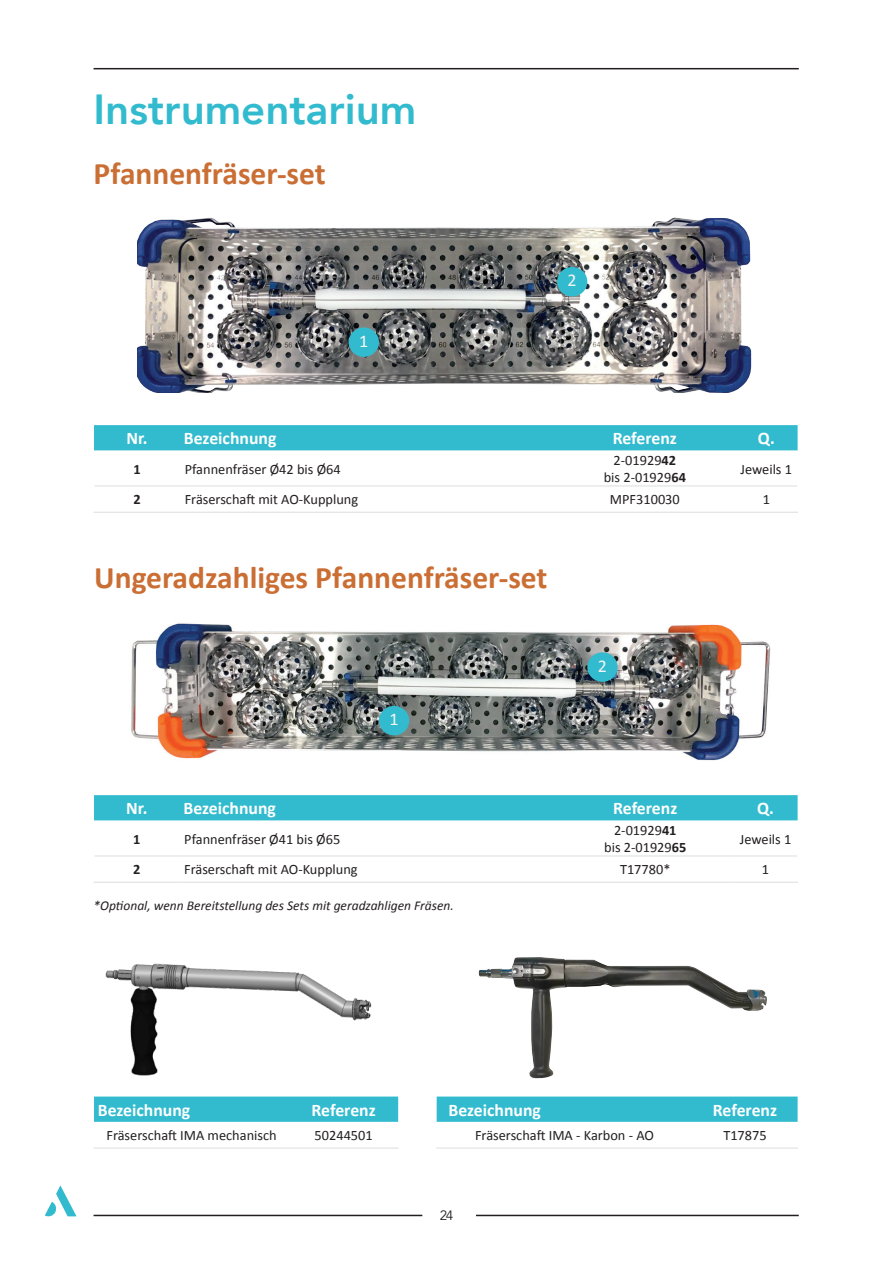
<style>
.page{position:relative;width:893px;height:1263px;background:#fff}
.page>*{position:absolute;margin:0;border:0;box-sizing:border-box;transform-origin:0 0}
.titres_bleus{font:800 42px "Avenir";color:#32bbce}
.t1{font:700 31.5px "Calibri";color:#ca6e34}
.t2{font:18px "Calibri";color:#f7f7f8}
.t3{font:18px "Calibri";color:#f2f3f4}
.t4{font:700 17.7px "Calibri";color:#fff}
.t5{font:14.4px "Calibri";color:#231f20}
.t6{font:700 14.4px "Calibri";color:#231f20}
.Légendes{font:italic 13.5px "Calibri";color:#231f20}
.t7{font:13.5px "Avenir";color:#231f20}
.s1{font-weight:700}
</style>
<div class="page">
<svg style="left:45px;top:1185px;width:32px;height:32px"></svg>
<hr style="left:94px;top:1215px;width:328px;height:1px;background:#231f20">
<hr style="left:476px;top:1215px;width:323px;height:1px;background:#231f20">
<hr style="left:94px;top:68px;width:705px;height:1px;background:#231f20">
<img style="left:138px;top:217px;width:614px;height:175px">
<img style="left:478px;top:957px;width:289px;height:122px">
<img style="left:131px;top:623px;width:640px;height:138px">
<div style="left:349px;top:327px;width:30px;height:30px;background:#32bbce;border-radius:50%"></div>
<div style="left:379px;top:706px;width:30px;height:29px;background:#32bbce;border-radius:50%"></div>
<div style="left:557px;top:267px;width:30px;height:29px;background:#32bbce;border-radius:50%"></div>
<div style="left:587px;top:652px;width:31px;height:30px;background:#32bbce;border-radius:50%"></div>
<img style="left:105px;top:963px;width:267px;height:113px">
<div style="left:94px;top:425px;width:704px;height:25px;background:#32bbce"></div>
<hr style="left:94px;top:485px;width:86px;height:1px;background:#dcdddf">
<hr style="left:180px;top:485px;width:375px;height:1px;background:#dcdddf">
<hr style="left:555px;top:485px;width:180px;height:1px;background:#dcdddf">
<hr style="left:735px;top:485px;width:62px;height:1px;background:#dcdddf">
<hr style="left:94px;top:512px;width:86px;height:1px;background:#dcdddf">
<hr style="left:180px;top:512px;width:375px;height:1px;background:#dcdddf">
<hr style="left:555px;top:512px;width:180px;height:1px;background:#dcdddf">
<hr style="left:735px;top:512px;width:63px;height:1px;background:#dcdddf">
<div style="left:94px;top:795px;width:704px;height:25px;background:#32bbce"></div>
<hr style="left:94px;top:855px;width:86px;height:1px;background:#dcdddf">
<hr style="left:180px;top:855px;width:377px;height:1px;background:#dcdddf">
<hr style="left:557px;top:855px;width:176px;height:1px;background:#dcdddf">
<hr style="left:733px;top:855px;width:64px;height:1px;background:#dcdddf">
<hr style="left:94px;top:882px;width:86px;height:1px;background:#dcdddf">
<hr style="left:180px;top:882px;width:377px;height:1px;background:#dcdddf">
<hr style="left:557px;top:882px;width:176px;height:1px;background:#dcdddf">
<hr style="left:733px;top:882px;width:65px;height:1px;background:#dcdddf">
<svg style="left:94px;top:1096px;width:304px;height:26px;background:#37bccf"></svg>
<hr style="left:94px;top:1147px;width:195px;height:1px;background:#dcdddf">
<hr style="left:289px;top:1147px;width:110px;height:1px;background:#dcdddf">
<svg style="left:437px;top:1096px;width:361px;height:26px;background:#37bccf"></svg>
<hr style="left:436px;top:1147px;width:256px;height:1px;background:#dcdddf">
<hr style="left:692px;top:1147px;width:106px;height:1px;background:#dcdddf">
<p class="titres_bleus" style="left:94px;top:76px;width:324px">Instrumentarium</p>
<p class="t1" style="left:94px;top:154px;width:234px">Pfannenfräser-set</p>
<p class="t2" style="left:359px;top:330px;width:11px">1</p>
<p class="t3" style="left:568px;top:269px;width:11px">2</p>
<p class="t4" style="left:127px;top:427px;width:23px">Nr.</p>
<p class="t4" style="left:184px;top:427px;width:94px">Bezeichnung</p>
<p class="t4" style="left:613px;top:427px;width:66px">Referenz</p>
<p class="t4" style="left:758px;top:427px;width:18px">Q.</p>
<p class="t6" style="left:133px;top:460px;width:9px">1</p>
<p class="t5" style="left:185px;top:460px;width:158px">Pfannenfräser Ø42 bis Ø64</p>
<p class="t5" style="left:614px;top:451px;width:64px">2-01929<span class="s1">42</span></p>
<p class="t5" style="left:604px;top:468px;width:84px">bis 2-01929<span class="s1">64</span></p>
<p class="t5" style="left:740px;top:460px;width:53px">Jeweils 1</p>
<p class="t6" style="left:133px;top:491px;width:9px">2</p>
<p class="t5" style="left:185px;top:491px;width:175px">Fräserschaft mit AO-Kupplung</p>
<p class="t5" style="left:610px;top:491px;width:71px">MPF310030</p>
<p class="t5" style="left:763px;top:491px;width:9px">1</p>
<p class="t1" style="left:94px;top:558px;width:455px">Ungeradzahliges Pfannenfräser-set</p>
<p class="t2" style="left:389px;top:708px;width:11px">1</p>
<p class="t3" style="left:598px;top:654px;width:11px">2</p>
<p class="t4" style="left:126px;top:797px;width:23px">Nr.</p>
<p class="t4" style="left:183px;top:797px;width:94px">Bezeichnung</p>
<p class="t4" style="left:613px;top:797px;width:66px">Referenz</p>
<p class="t4" style="left:757px;top:797px;width:18px">Q.</p>
<p class="t6" style="left:133px;top:830px;width:9px">1</p>
<p class="t5" style="left:184px;top:830px;width:158px">Pfannenfräser Ø41 bis Ø65</p>
<p class="t5" style="left:614px;top:821px;width:64px">2-01929<span class="s1">41</span></p>
<p class="t5" style="left:604px;top:838px;width:84px">bis 2-01929<span class="s1">65</span></p>
<p class="t5" style="left:740px;top:830px;width:53px">Jeweils 1</p>
<p class="t6" style="left:133px;top:861px;width:9px">2</p>
<p class="t5" style="left:184px;top:861px;width:175px">Fräserschaft mit AO-Kupplung</p>
<p class="t5" style="left:620px;top:861px;width:52px">T17780*</p>
<p class="t5" style="left:762px;top:861px;width:9px">1</p>
<p class="Légendes" style="left:94px;top:897px;width:362px">*Optional, wenn Bereitstellung des Sets mit geradzahligen Fräsen.</p>
<p class="t4" style="left:98px;top:1099px;width:94px">Bezeichnung</p>
<p class="t4" style="left:312px;top:1099px;width:66px">Referenz</p>
<p class="t5" style="left:106px;top:1126px;width:172px">Fräserschaft IMA mechanisch</p>
<p class="t5" style="left:315px;top:1126px;width:60px">50244501</p>
<p class="t4" style="left:448px;top:1099px;width:94px">Bezeichnung</p>
<p class="t4" style="left:713px;top:1099px;width:66px">Referenz</p>
<p class="t5" style="left:475px;top:1126px;width:180px">Fräserschaft IMA - Karbon - AO</p>
<p class="t5" style="left:723px;top:1126px;width:45px">T17875</p>
<p class="t7" style="left:440px;top:1207px;width:15px">24</p>
</div>
